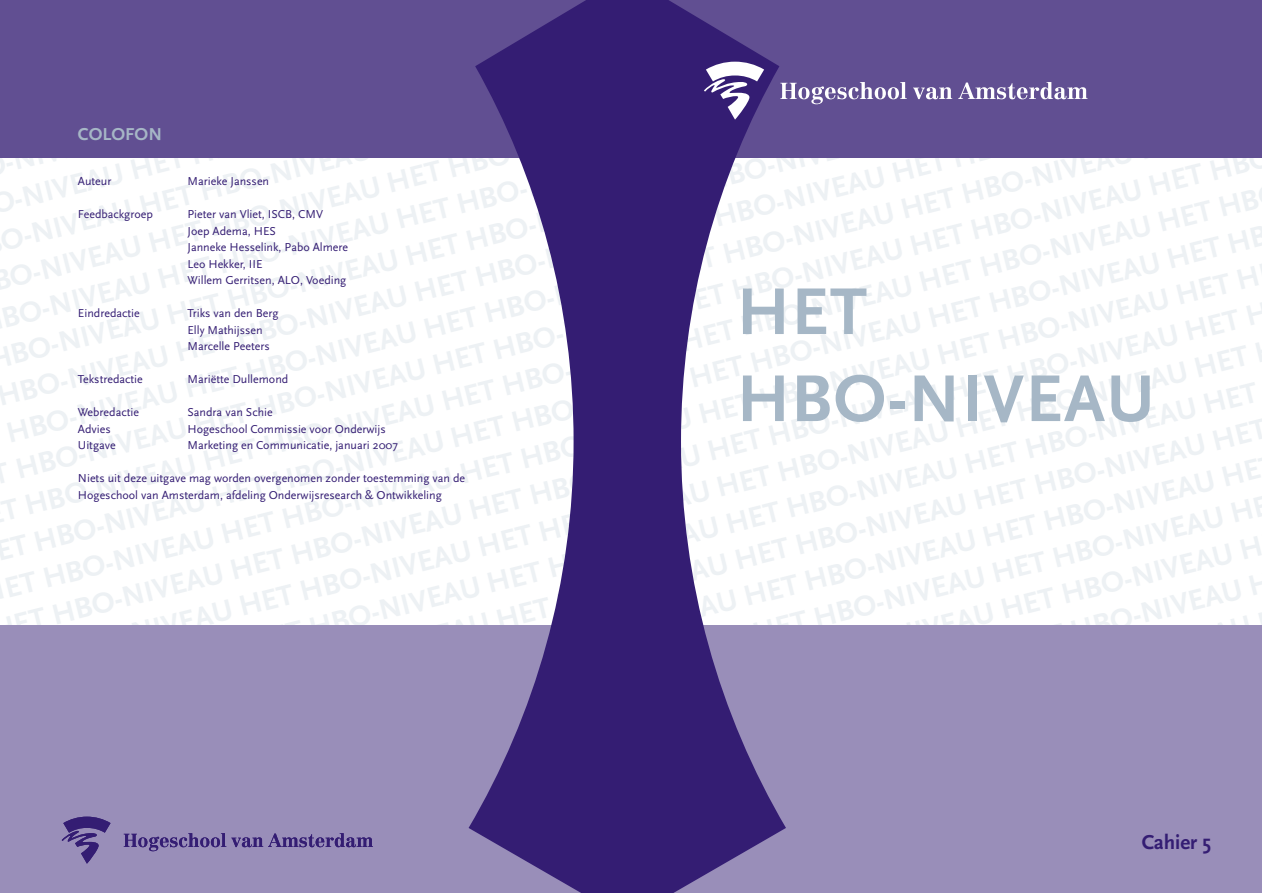
<style>
.page{position:relative;width:1263px;height:893px;background:#fff}
.page>*{position:absolute;margin:0;border:0;box-sizing:border-box;transform-origin:0 0}
.t1{font:700 69px/87px "Scala Sans";letter-spacing:.02em;color:#a6b7c6}
.t2{font:700 21px "Scala Sans";color:#341d73}
.t3{font:700 18px "Scala Sans";color:#a6b7c6}
.t4{font:12px/16.5px "Scala Sans";color:#341d73}
</style>
<div class="page">
<div style="left:0;top:626px;width:1262px;height:267px;background:#998eb9"></div>
<div style="left:0;top:0;width:1262px;height:158px;background:#614f92"></div>
<svg style="left:469px;top:0;width:317px;height:893px;fill:#341d73"></svg>
<svg style="left:124px;top:833px;width:249px;height:18px"></svg>
<svg style="left:62px;top:817px;width:49px;height:47px"></svg>
<svg style="left:780px;top:82px;width:127px;height:22px"></svg>
<svg style="left:913px;top:87px;width:39px;height:12px"></svg>
<svg style="left:958px;top:82px;width:129px;height:17px"></svg>
<svg style="left:704px;top:62px;width:60px;height:58px;background:#8274a9"></svg>
<h3 class="t3" style="left:78px;top:124px;width:86px">COLOFON</h3>
<p class="t4" style="left:78px;top:173px;width:35px">Auteur</p>
<p class="t4" style="left:187px;top:173px;width:83px">Marieke Janssen</p>
<p class="t4" style="left:78px;top:206px;width:76px">Feedbackgroep</p>
<p class="t4" style="left:187px;top:206px;width:162px">Pieter van Vliet, ISCB, CMV<br>Joep Adema, HES<br>Janneke Hesselink, Pabo Almere<br>Leo Hekker, IIE<br>Willem Gerritsen, ALO, Voeding</p>
<p class="t4" style="left:78px;top:305px;width:63px">Eindredactie</p>
<p class="t4" style="left:187px;top:305px;width:93px">Triks van den Berg<br>Elly Mathijssen<br>Marcelle Peeters</p>
<p class="t4" style="left:78px;top:371px;width:66px">Tekstredactie</p>
<p class="t4" style="left:187px;top:371px;width:102px">Mariëtte Dullemond</p>
<p class="t4" style="left:78px;top:404px;width:63px">Webredactie</p>
<p class="t4" style="left:187px;top:404px;width:87px">Sandra van Schie</p>
<p class="t4" style="left:78px;top:421px;width:34px">Advies</p>
<p class="t4" style="left:187px;top:421px;width:200px">Hogeschool Commissie voor Onderwijs</p>
<p class="t4" style="left:78px;top:437px;width:39px">Uitgave</p>
<p class="t4" style="left:187px;top:437px;width:212px">Marketing en Communicatie, januari 2007</p>
<p class="t4" style="left:78px;top:470px;width:389px">Niets uit deze uitgave mag worden overgenomen zonder toestemming van de<br>Hogeschool van Amsterdam, afdeling Onderwijsresearch &amp; Ontwikkeling</p>
<h1 class="t1" style="left:737px;top:270px;width:419px">HET<br>HBO-NIVEAU</h1>
<h2 class="t2" style="left:1142px;top:831px;width:71px">Cahier 5</h2>
</div>
